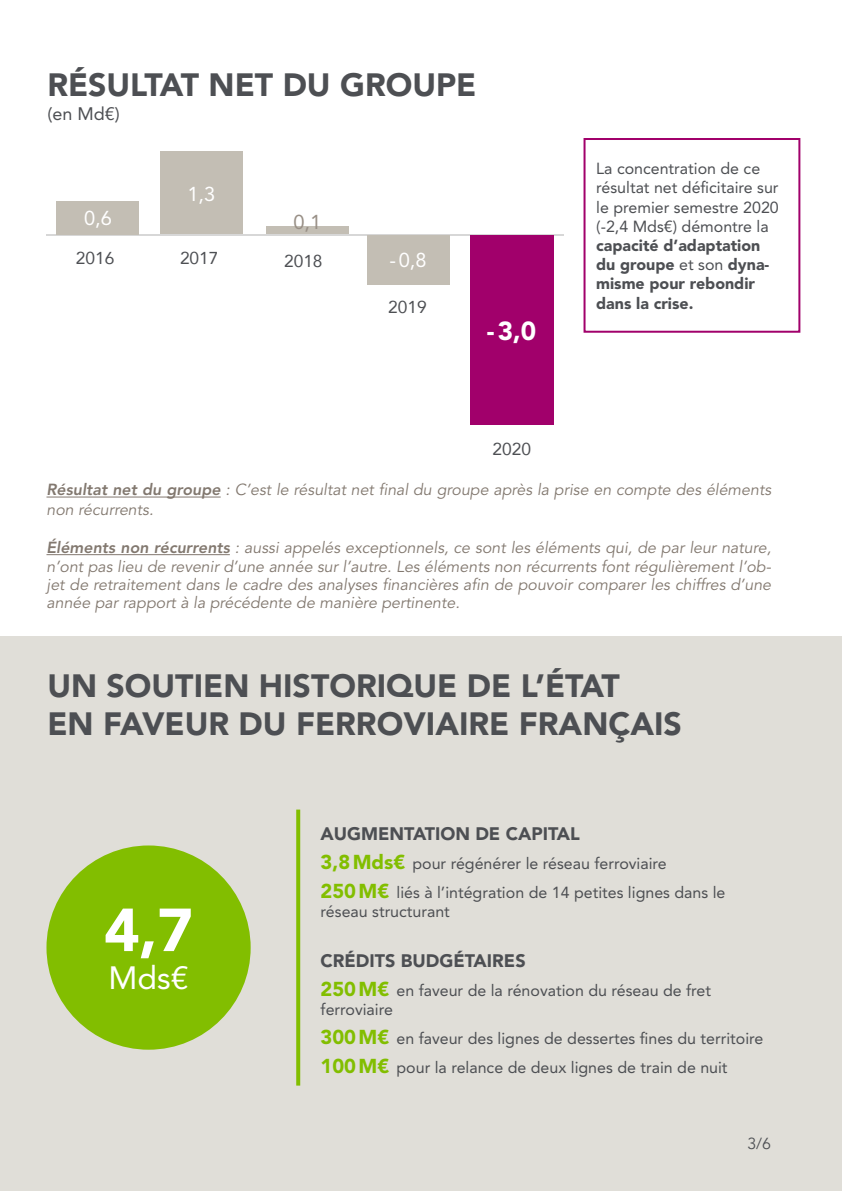
<style>
.page{position:relative;width:842px;height:1191px;background:#fff}
.page>*{position:absolute;margin:0;border:0;box-sizing:border-box;transform-origin:0 0}
.t1{font:900 60px "Avenir LT Std";color:#fff}
.t2{font:900 32px/38.4px "Avenir LT Std";color:#4d4f53}
.t3{font:32px "Avenir LT Std";color:#fff}
.t4{font:900 26px "Avenir LT Std";color:#fff}
.t5{font:20px "Avenir LT Std";color:#fff}
.t6{font:20px "Avenir LT Std";color:#988f86}
.t7{font:900 18px "Avenir LT Std";color:#4d4f53}
.t8{font:18px "Avenir LT Std";color:#4d4f53}
.t9{font:17.2px "Avenir";color:#4d4f53}
.t10{font:italic 16px/18.4px "Avenir LT Std";color:#82786f}
.t11{font:16px/19.2px "Avenir LT Std";color:#4d4f53}
.t12{font:16px "Avenir";color:#4d4f53}
.s1{font-weight:900}
.s2{font-weight:800}
.s3{font-weight:900;font-size:20px;color:#82be00}
</style>
<div class="page">
<div style="left:0;top:636px;width:842px;height:555px;background:#e0ded8"></div>
<hr style="left:46px;top:496px;width:175px;height:1px;background:#82786f">
<hr style="left:46px;top:554px;width:184px;height:1px;background:#82786f">
<hr style="left:46px;top:234px;width:517px;height:2px;background:#d7d7d7">
<div style="left:56px;top:201px;width:83px;height:33px;background:#c3beb4"></div>
<div style="left:160px;top:152px;width:82px;height:82px;background:#c3beb4"></div>
<div style="left:266px;top:226px;width:83px;height:8px;background:#c3beb4"></div>
<div style="left:367px;top:235px;width:82px;height:50px;background:#c3beb4"></div>
<div style="left:470px;top:235px;width:83px;height:190px;background:#a1006b"></div>
<div style="left:46px;top:845px;width:205px;height:204px;background:#82be00;border-radius:50%"></div>
<svg style="left:296px;top:809px;width:4px;height:276px"></svg>
<div style="left:583px;top:138px;width:217px;height:195px;border:2px solid #a1006b"></div>
<p class="t2" style="left:47px;top:66px;width:431px">RÉSULTAT NET DU GROUPE</p>
<p class="t8" style="left:47px;top:103px;width:74px">(en Md€)</p>
<p class="t5" style="left:187px;top:182px;width:29px">1,3</p>
<p class="t5" style="left:84px;top:207px;width:29px">0,6</p>
<p class="t6" style="left:293px;top:211px;width:29px">0,1</p>
<p class="t9" style="left:76px;top:244px;width:40px">2016</p>
<p class="t9" style="left:180px;top:244px;width:40px">2017</p>
<p class="t9" style="left:284px;top:247px;width:40px">2018</p>
<p class="t5" style="left:390px;top:248px;width:38px">-0,8</p>
<p class="t9" style="left:388px;top:293px;width:40px">2019</p>
<p class="t4" style="left:487px;top:315px;width:51px">-3,0</p>
<p class="t9" style="left:492px;top:435px;width:40px">2020</p>
<p class="t11" style="left:596px;top:159px;width:184px">La concentration de ce résultat net déficitaire sur le premier semestre 2020 (-2,4 Mds€) démontre la <span class="s1">capacité d’adaptation du groupe</span> et son <span class="s1">dyna&shy;misme pour rebondir dans la crise.</span></p>
<p class="t10" style="left:46px;top:481px;width:726px;line-height:19.2px"><span class="s2">Résultat net du groupe</span> : C’est le résultat net final du groupe après la prise en compte des éléments non récurrents.</p>
<p class="t10" style="left:46px;top:539px;width:726px;text-align:justify"><span class="s2">Éléments non récurrents</span> : aussi appelés exceptionnels, ce sont les éléments qui, de par leur nature, n’ont pas lieu de revenir d’une année sur l’autre. Les éléments non récurrents font régulièrement l’ob&shy;jet de retraitement dans le cadre des analyses financières afin de pouvoir comparer les chiffres d’une année par rapport à la précédente de manière pertinente.</p>
<p class="t2" style="left:47px;top:666px;width:636px">UN SOUTIEN HISTORIQUE DE L’ÉTAT<br>EN FAVEUR DU FERROVIAIRE FRANÇAIS</p>
<p class="t1" style="left:104px;top:894px;width:90px">4,7</p>
<p class="t3" style="left:109px;top:959px;width:81px">Mds€</p>
<p class="t7" style="left:321px;top:823px;width:261px">AUGMENTATION DE CAPITAL</p>
<p class="t11" style="left:321px;top:854px;width:348px"><span class="s3">3,8Mds€</span> pour régénérer le réseau ferroviaire</p>
<p class="t11" style="left:321px;top:882px;width:406px"><span class="s3">250M€</span> liés à l’intégration de 14 petites lignes dans le réseau structurant</p>
<p class="t7" style="left:321px;top:950px;width:207px">CRÉDITS BUDGÉTAIRES</p>
<p class="t11" style="left:321px;top:981px;width:392px"><span class="s3">250M€</span> en faveur de la rénovation du réseau de fret ferroviaire</p>
<p class="t11" style="left:321px;top:1029px;width:444px"><span class="s3">300M€</span> en faveur des lignes de dessertes fines du territoire</p>
<p class="t11" style="left:321px;top:1058px;width:408px"><span class="s3">100M€</span> pour la relance de deux lignes de train de nuit</p>
<p class="t12" style="left:747px;top:1134px;width:25px">3/6</p>
</div>
